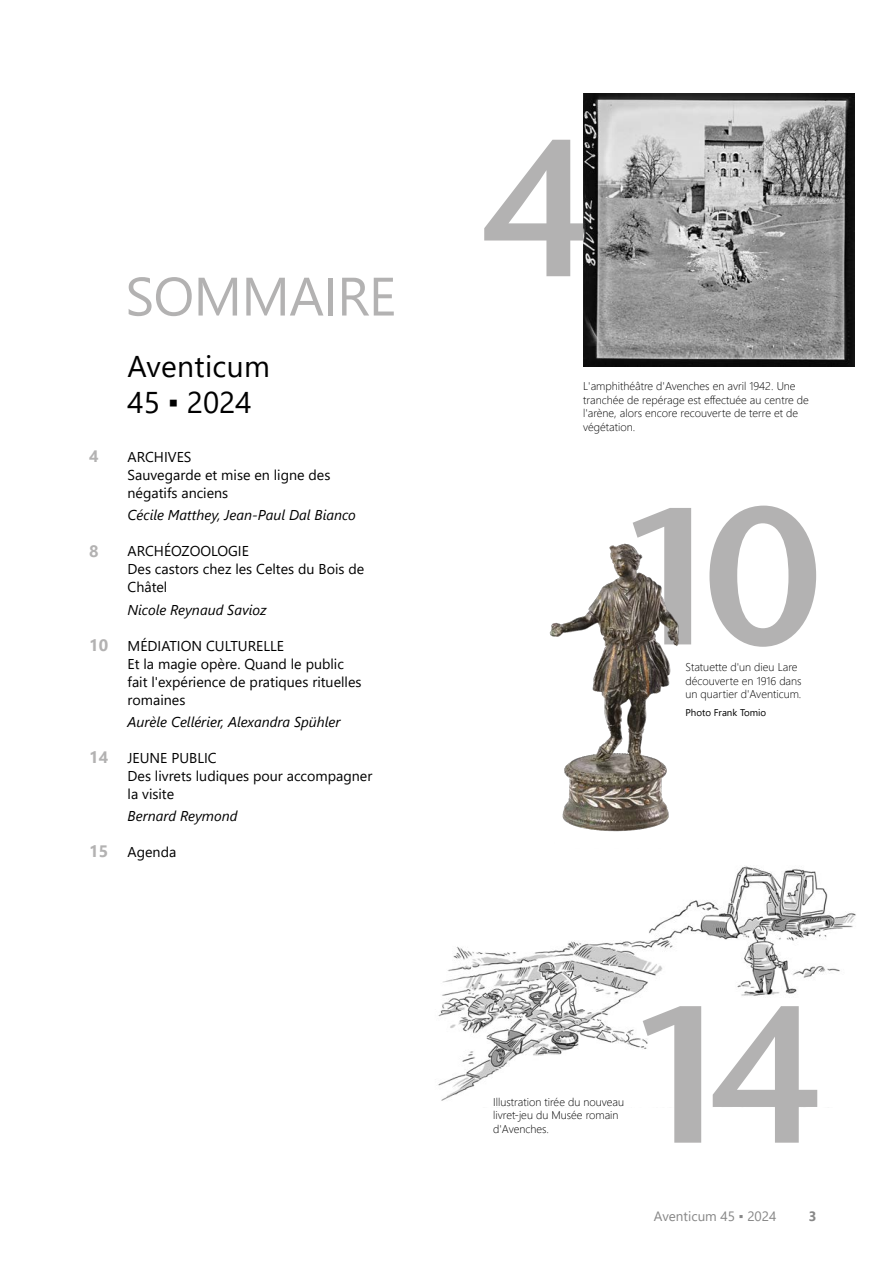
<style>
.page{position:relative;width:893px;height:1263px;background:#fff}
.page>*{position:absolute;margin:0;border:0;box-sizing:border-box;transform-origin:0 0}
.t1{font:600 195px "Stone Sans ITC Std";color:#b3b2b2}
.t2{font:54px "Segoe UI";letter-spacing:-.01em;color:#b3b2b2}
.t3{font:30px/36px "Segoe UI";letter-spacing:.01em;color:#000}
.t4{font:700 16.5px "Segoe UI";color:#b3b2b2}
.t5{font:14.25px/18px "Segoe UI";color:#000}
.t6{font:italic 14.25px "Segoe UI";color:#000}
.t7{font:13.5px "Segoe UI";color:#878787}
.t8{font:700 13.5px "Segoe UI";color:#878787}
.t9{font:300 11.25px/13.5px "Segoe UI";color:#000}
.t10{font:9.75px "Segoe UI";color:#000}
.s1{font-family:"Arial"}
</style>
<div class="page">
<img style="left:438px;top:866px;width:418px;height:235px">
<img style="left:521px;top:543px;width:193px;height:328px">
<img style="left:584px;top:94px;width:270px;height:272px">
<h3 class="t4" style="left:89px;top:441px;width:11px">4</h3>
<h3 class="t4" style="left:89px;top:535px;width:11px">8</h3>
<h3 class="t4" style="left:89px;top:629px;width:20px">10</h3>
<h3 class="t4" style="left:89px;top:742px;width:20px">14</h3>
<h3 class="t4" style="left:89px;top:836px;width:20px">15</h3>
<h2 class="t2" style="left:125px;top:245px;width:272px">SOMMAIRE</h2>
<h3 class="t3" style="left:128px;top:345px;width:144px">Aventicum<br>45 <span class="s1">▪</span> 2024</h3>
<p class="t5" style="left:128px;top:447px;width:204px">ARCHIVES<br>Sauvegarde et mise en ligne des négatifs anciens</p>
<p class="t6" style="left:128px;top:502px;width:230px">Cécile Matthey, Jean-Paul Dal Bianco</p>
<p class="t5" style="left:128px;top:541px;width:238px">ARCHÉOZOOLOGIE<br>Des castors chez les Celtes du Bois de<br>Châtel</p>
<p class="t6" style="left:128px;top:596px;width:141px">Nicole Reynaud Savioz</p>
<p class="t5" style="left:128px;top:635px;width:235px">MÉDIATION CULTURELLE<br>Et la magie opère. Quand le public fait l'expérience de pratiques rituelles romaines</p>
<p class="t6" style="left:128px;top:708px;width:214px">Aurèle Cellérier, Alexandra Spühler</p>
<p class="t5" style="left:128px;top:748px;width:246px">JEUNE PUBLIC<br>Des livrets ludiques pour accompagner la visite</p>
<p class="t6" style="left:128px;top:803px;width:111px">Bernard Reymond</p>
<p class="t5" style="left:128px;top:842px;width:50px">Agenda</p>
<h1 class="t1" style="left:479px;top:86px;width:120px">4</h1>
<p class="t9" style="left:583px;top:379px;width:227px">L'amphithéâtre d'Avenches en avril 1942. Une tranchée de repérage est effectuée au centre de l'arène, alors encore recouverte de terre et de végétation.</p>
<h1 class="t1" style="left:615px;top:454px;width:209px">10</h1>
<p class="t9" style="left:685px;top:659px;width:118px">Statuette d'un dieu Lare découverte en 1916 dans un quartier d'Aventicum.</p>
<p class="t10" style="left:685px;top:703px;width:82px">Photo Frank Tomio</p>
<p class="t9" style="left:493px;top:1094px;width:132px">Illustration tirée du nouveau livret-jeu du Musée romain d'Avenches.</p>
<h1 class="t1" style="left:626px;top:952px;width:203px">14</h1>
<p class="t7" style="left:654px;top:1203px;width:124px">Aventicum 45 <span class="s1">▪</span> 2024</p>
<p class="t8" style="left:809px;top:1203px;width:9px">3</p>
</div>
